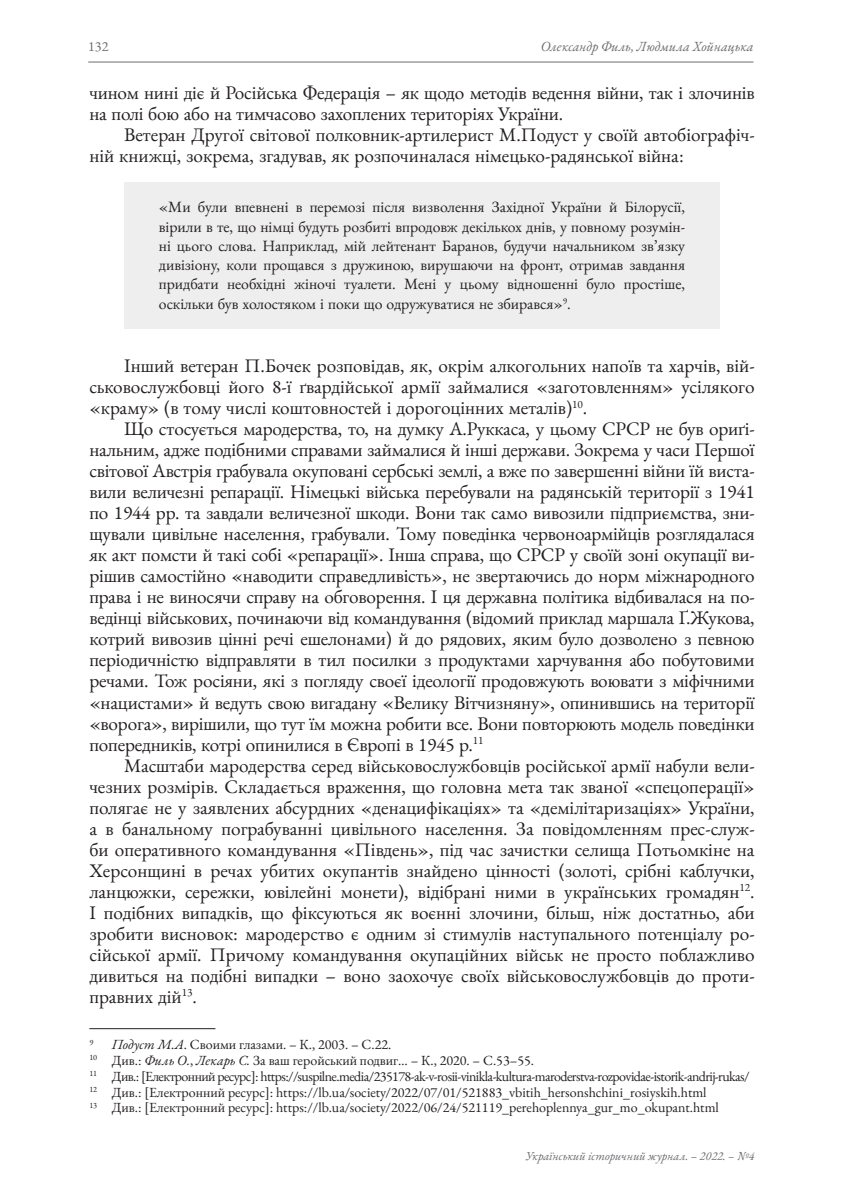
<style>
.page{position:relative;width:844px;height:1191px;background:#fff}
.page>*{position:absolute;margin:0;border:0;box-sizing:border-box;transform-origin:0 0}
.t1{font:19.25px/21px "EB Garamond";letter-spacing:-.01em;color:#231f20;text-align:justify}
.t2{font:15.75px/19.2px "EB Garamond";color:#231f20;text-align:justify}
.t3{font:14px/15.8px "EB Garamond";color:#231f20}
.t4{font:italic 14px "EB Garamond";color:#6c6d70}
.t5{font:14px "EB Garamond";color:#6c6d70}
.t6{font:italic 12.25px "EB Garamond";color:#6c6d70}
.t7{font:8.22px "EB Garamond";color:#231f20}
.s1{font-style:italic}
</style>
<div class="page">
<hr style="left:88px;top:62px;width:665px;height:1px;background:#6c6d70">
<div style="left:124px;top:182px;width:595px;height:146px;background:#eeeeef"></div>
<hr style="left:89px;top:1028px;width:126px;height:1px;background:#231f20">
<p class="t5" style="left:88px;top:37px;width:22px">132</p>
<p class="t4" style="left:540px;top:37px;width:214px">Олександр Филь, Людмила Хойнацька</p>
<p class="t1" style="left:89px;top:82px;width:666px">чином нині діє й Російська Федерація – як щодо методів ведення війни, так і злочинів на полі бою або на тимчасово захоплених територіях України.</p>
<p class="t1" style="left:89px;top:124px;width:666px;text-indent:35px">Ветеран Другої світової полковник-артилерист М.Подуст у своїй автобіографіч&shy;ній книжці, зокрема, згадував, як розпочиналася німецько-радянської війна:</p>
<p class="t2" style="left:159px;top:198px;width:527px">«Ми були впевнені в перемозі після визволення Західної України й Білорусії, вірили в те, що німці будуть розбиті впродовж декількох днів, у повному розумін&shy;ні цього слова. Наприклад, мій лейтенант Баранов, будучи начальником зв’язку дивізіону, коли прощався з дружиною, вирушаючи на фронт, отримав завдання придбати необхідні жіночі туалети. Мені у цьому відношенні було простіше, оскільки був холостяком і поки що одружуватися не збирався»<sup>9</sup>.</p>
<p class="t1" style="left:89px;top:355px;width:666px;text-indent:35px">Інший ветеран П.Бочек розповідав, як, окрім алкогольних напоїв та харчів, вій&shy;ськовослужбовці його 8-ї ґвардійської армії займалися «заготовленням» усілякого «краму» (в тому числі коштовностей і дорогоцінних металів)<sup>10</sup>.</p>
<p class="t1" style="left:89px;top:418px;width:666px;text-indent:35px">Що стосується мародерства, то, на думку А.Руккаса, у цьому СРСР не був ориґі&shy;нальним, адже подібними справами займалися й інші держави. Зокрема у часи Першої світової Австрія грабувала окуповані сербські землі, а вже по завершенні війни їй виста&shy;вили величезні репарації. Німецькі війська перебували на радянській території з 1941 по 1944 рр. та завдали величезної шкоди. Вони так само вивозили підприємства, зни&shy;щували цивільне населення, грабували. Тому поведінка червоноармійців розглядалася як акт помсти й такі собі «репарації». Інша справа, що СРСР у своїй зоні окупації ви&shy;рішив самостійно «наводити справедливість», не звертаючись до норм міжнародного права і не виносячи справу на обговорення. І ця державна політика відбивалася на по&shy;ведінці військових, починаючи від командування (відомий приклад маршала Ґ.Жукова, котрий вивозив цінні речі ешелонами) й до рядових, яким було дозволено з певною періодичністю відправляти в тил посилки з продуктами харчування або побутовими речами. Тож росіяни, які з погляду своєї ідеології продовжують воювати з міфічними «нацистами» й ведуть свою вигадану «Велику Вітчизняну», опинившись на території «ворога», вирішили, що тут їм можна робити все. Вони повторюють модель поведінки попередників, котрі опинилися в Європі в 1945 р.<sup>11</sup></p>
<p class="t1" style="left:89px;top:754px;width:666px;text-indent:35px">Масштаби мародерства серед військовослужбовців російської армії набули вели&shy;чезних розмірів. Складається враження, що головна мета так званої «спецоперації» полягає не у заявлених абсурдних «денацифікаціях» та «демілітаризаціях» України, а в банальному пограбуванні цивільного населення. За повідомленням прес-служ&shy;би оперативного командування «Південь», під час зачистки селища Потьомкіне на Херсонщині в речах убитих окупантів знайдено цінності (золоті, срібні каблучки, ланцюжки, сережки, ювілейні монети), відібрані ними в українських громадян<sup>12</sup>.<br>І подібних випадків, що фіксуються як воєнні злочини, більш, ніж достатньо, аби зробити висновок: мародерство є одним зі стимулів наступального потенціалу ро&shy;сійської армії. Причому командування окупаційних військ не просто поблажливо дивиться на подібні випадки – воно заохочує своїх військовослужбовців до проти&shy;правних дій<sup>13</sup>.</p>
<p class="t7" style="left:89px;top:1036px;width:5px">9</p>
<p class="t3" style="left:89px;top:1037px;width:661px;text-indent:22px"><span class="s1">Подуст М.А</span>. Своими глазами. – К., 2003. – С.22.<br><sup>10</sup> Див.: <span class="s1">Филь О.</span>, <span class="s1">Лекарь С.</span> За ваш геройський подвиг… – К., 2020. – С.53–55.<br><sup>11</sup> Див.: [Електронний ресурс]: https://suspilne.media/235178-ak-v-rosii-vinikla-kultura-maroderstva-rozpovidae-istorik-andrij-rukas/ <sup>12</sup> Див.: [Електронний ресурс]: https://lb.ua/society/2022/07/01/521883_vbitih_hersonshchini_rosiyskih.html<br><sup>13</sup> Див.: [Електронний ресурс]: https://lb.ua/society/2022/06/24/521119_perehoplennya_gur_mo_okupant.html</p>
<p class="t6" style="left:525px;top:1148px;width:230px">Український історичний журнал. – 2022. – №4</p>
</div>
